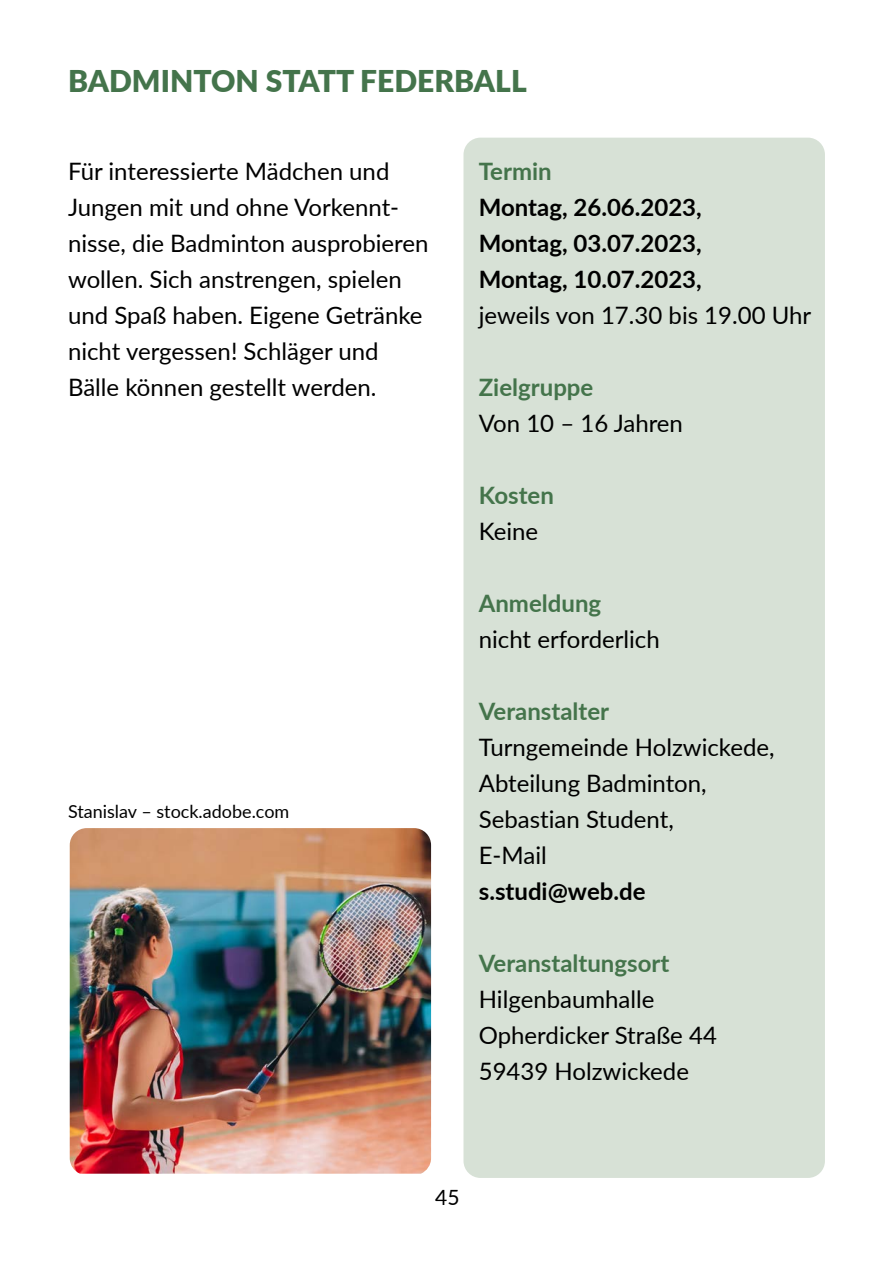
<style>
.page{position:relative;width:893px;height:1263px;background:#fff}
.page>*{position:absolute;margin:0;border:0;box-sizing:border-box;transform-origin:0 0}
.t1{font:900 30px "Lato";color:#44744b}
.t2{font:24px/36px "Lato";color:#000}
.t3{font:700 24px/36px "Lato";color:#000;text-align:justify}
.t4{font:700 24px "Lato";color:#44744b}
.t5{font:21px "Lato";color:#000}
.t6{font:18px "Lato";color:#000}
</style>
<div class="page">
<div style="left:463px;top:138px;width:362px;height:1040px;background:#d7e1d6;border-radius:17px"></div>
<img style="left:70px;top:828px;width:361px;height:346px">
<p class="t1" style="left:68px;top:59px;width:460px">BADMINTON STATT FEDERBALL</p>
<p class="t2" style="left:68px;top:152px;width:362px">Für interessierte Mädchen und<br>Jungen mit und ohne Vorkennt&shy;nisse, die Badminton ausprobieren wollen. Sich anstrengen, spielen und Spaß haben. Eigene Getränke nicht vergessen! Schläger und<br>Bälle können gestellt werden.</p>
<p class="t4" style="left:479px;top:154px;width:74px">Termin</p>
<p class="t3" style="left:479px;top:188px;width:225px">Montag, 26.06.2023, Montag, 03.07.2023, Montag, 10.07.2023,</p>
<p class="t2" style="left:479px;top:296px;width:334px">jeweils von 17.30 bis 19.00 Uhr</p>
<p class="t4" style="left:479px;top:370px;width:116px">Zielgruppe</p>
<p class="t2" style="left:479px;top:404px;width:206px">Von 10 – 16 Jahren</p>
<p class="t4" style="left:479px;top:478px;width:77px">Kosten</p>
<p class="t2" style="left:479px;top:512px;width:61px">Keine</p>
<p class="t6" style="left:68px;top:798px;width:223px">Stanislav – stock.adobe.com</p>
<p class="t4" style="left:479px;top:586px;width:124px">Anmeldung</p>
<p class="t2" style="left:479px;top:620px;width:182px">nicht erforderlich</p>
<p class="t4" style="left:479px;top:694px;width:132px">Veranstalter</p>
<p class="t2" style="left:479px;top:728px;width:297px">Turngemeinde Holzwickede,<br>Abteilung Badminton,<br>Sebastian Student,<br>E-Mail</p>
<p class="t3" style="left:479px;top:872px;width:168px">s.studi@web.de</p>
<p class="t4" style="left:479px;top:946px;width:192px">Veranstaltungsort</p>
<p class="t2" style="left:479px;top:980px;width:240px">Hilgenbaumhalle<br>Opherdicker Straße 44<br>59439 Holzwickede</p>
<p class="t5" style="left:435px;top:1183px;width:26px">45</p>
</div>
